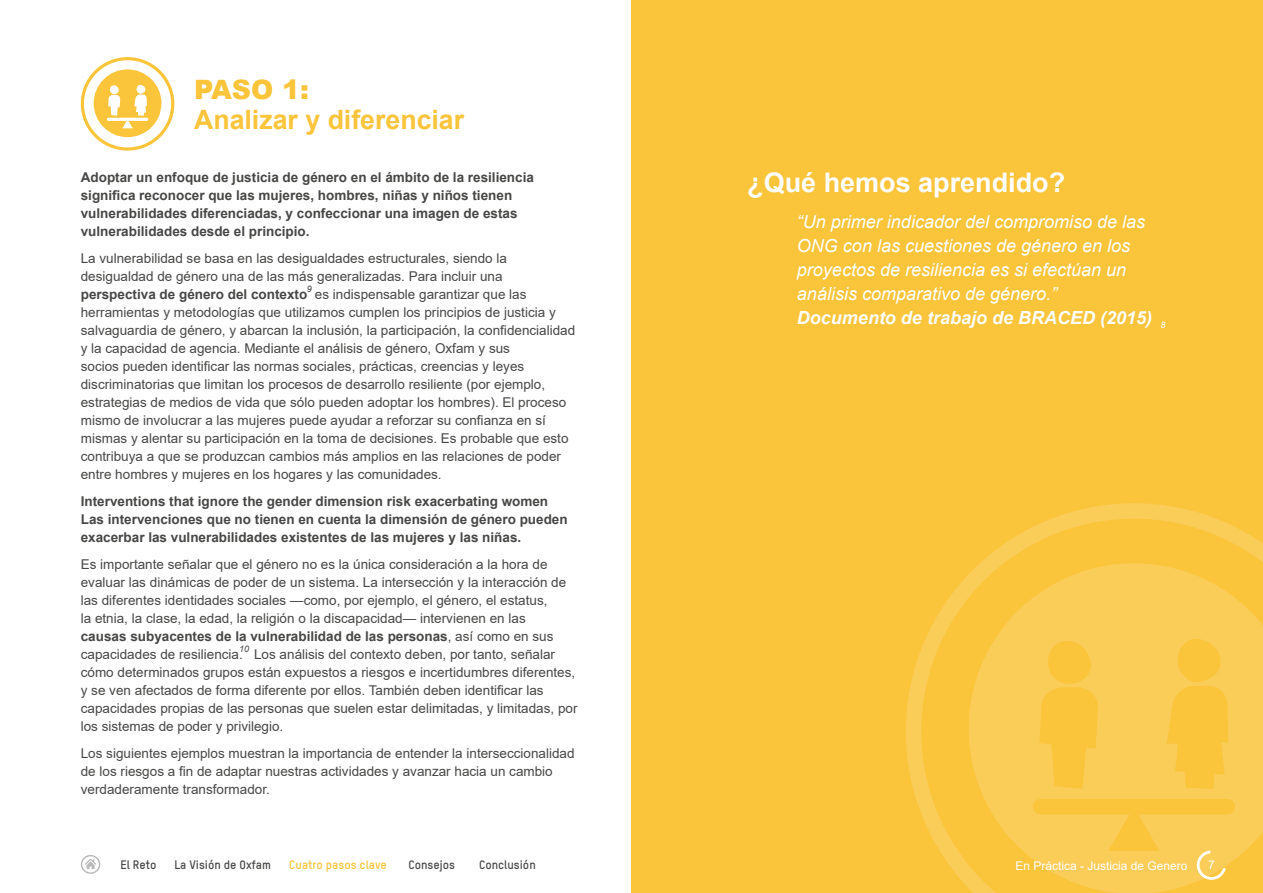
<style>
.page{position:relative;width:1263px;height:893px;background:#fff}
.page>*{position:absolute;margin:0;border:0;box-sizing:border-box;transform-origin:0 0}
.t1{font:700 27px "Arial";color:#fff}
.t2{font:700 26.7px "Arial";color:#fac43b}
.t3{font:900 26.7px "Arial";color:#fac43b}
.Estilo_de_párrafo_1{font:italic 18px/24px "Arial";color:#fff}
.Estilo_de_párrafo_1-2{font:italic 700 18px "Arial";color:#fff}
.Estilo_de_párrafo_1-3{font:13.5px/18px "Arial";color:#474746}
.Estilo_de_párrafo_1-4{font:700 13.5px/18px "Arial";color:#474746}
.t4{font:700 12px "Oxfam TSTARPRO";color:#474746}
.t5{font:12px "Arial";color:#fff}
.t6{font:700 12px "Oxfam TSTARPRO";color:#fac43b}
.Estilo_de_párrafo_1-5{font:italic 9px "Arial";color:#474746}
.Estilo_de_párrafo_1-6{font:italic 9px "Arial";color:#fff}
.s1{font-weight:700}
</style>
<div class="page">
<div style="left:631px;top:0;width:632px;height:893px;background:#fac43b"></div>
<svg style="left:81px;top:57px;width:93px;height:94px"></svg>
<svg style="left:906px;top:503px;width:357px;height:385px"></svg>
<svg style="left:969px;top:563px;width:294px;height:330px;fill:#facc58"></svg>
<svg style="left:1197px;top:850px;width:29px;height:30px"></svg>
<svg style="left:81px;top:855px;width:19px;height:19px"></svg>
<p class="t3" style="left:194px;top:70px;width:116px">PASO 1:</p>
<p class="t2" style="left:194px;top:100px;width:272px">Analizar y diferenciar</p>
<p class="Estilo_de_párrafo_1-4" style="left:81px;top:168px;width:455px">Adoptar un enfoque de justicia de género en el ámbito de la resiliencia significa reconocer que las mujeres, hombres, niñas y niños tienen vulnerabilidades diferenciadas, y confeccionar una imagen de estas vulnerabilidades desde el principio.</p>
<p class="Estilo_de_párrafo_1-3" style="left:81px;top:249px;width:496px">La vulnerabilidad se basa en las desigualdades estructurales, siendo la desigualdad de género una de las más generalizadas. Para incluir una <span class="s1">perspectiva de género del contexto</span> es indispensable garantizar que las herramientas y metodologías que utilizamos cumplen los principios de justicia y salvaguardia de género, y abarcan la inclusión, la participación, la confidencialidad y la capacidad de agencia. Mediante el análisis de género, Oxfam y sus<br>socios pueden identificar las normas sociales, prácticas, creencias y leyes discriminatorias que limitan los procesos de desarrollo resiliente (por ejemplo, estrategias de medios de vida que sólo pueden adoptar los hombres). El proceso mismo de involucrar a las mujeres puede ayudar a reforzar su confianza en sí mismas y alentar su participación en la toma de decisiones. Es probable que esto contribuya a que se produzcan cambios más amplios en las relaciones de poder entre hombres y mujeres en los hogares y las comunidades.</p>
<p class="Estilo_de_párrafo_1-4" style="left:81px;top:492px;width:488px">Interventions that ignore the gender dimension risk exacerbating women<br>Las intervenciones que no tienen en cuenta la dimensión de género pueden exacerbar las vulnerabilidades existentes de las mujeres y las niñas.</p>
<p class="Estilo_de_párrafo_1-3" style="left:81px;top:555px;width:498px">Es importante señalar que el género no es la única consideración a la hora de evaluar las dinámicas de poder de un sistema. La intersección y la interacción de las diferentes identidades sociales —como, por ejemplo, el género, el estatus,<br>la etnia, la clase, la edad, la religión o la discapacidad— intervienen en las<br><span class="s1">causas subyacentes de la vulnerabilidad de las personas</span>, así como en sus capacidades de resiliencia. Los análisis del contexto deben, por tanto, señalar cómo determinados grupos están expuestos a riesgos e incertidumbres diferentes, y se ven afectados de forma diferente por ellos. También deben identificar las capacidades propias de las personas que suelen estar delimitadas, y limitadas, por los sistemas de poder y privilegio.</p>
<p class="Estilo_de_párrafo_1-3" style="left:81px;top:744px;width:495px">Los siguientes ejemplos muestran la importancia de entender la interseccionalidad de los riesgos a fin de adaptar nuestras actividades y avanzar hacia un cambio verdaderamente transformador.</p>
<p class="Estilo_de_párrafo_1-5" style="left:307px;top:283px;width:7px">9</p>
<p class="Estilo_de_párrafo_1-5" style="left:239px;top:643px;width:12px">10</p>
<p class="t1" style="left:747px;top:163px;width:320px">¿Qué hemos aprendido?</p>
<p class="Estilo_de_párrafo_1" style="left:797px;top:210px;width:350px">“Un primer indicador del compromiso de las ONG con las cuestiones de género en los proyectos de resiliencia es si efectúan un análisis comparativo de género.”</p>
<p class="Estilo_de_párrafo_1-2" style="left:797px;top:306px;width:357px">Documento de trabajo de BRACED (2015)</p>
<p class="Estilo_de_párrafo_1-6" style="left:1160px;top:319px;width:7px">8</p>
<p class="t4" style="left:121px;top:855px;width:38px">El Reto</p>
<p class="t4" style="left:174px;top:855px;width:98px">La Visión de Oxfam</p>
<p class="t6" style="left:289px;top:855px;width:99px">Cuatro pasos clave</p>
<p class="t4" style="left:408px;top:855px;width:48px">Consejos</p>
<p class="t4" style="left:479px;top:855px;width:58px">Conclusión</p>
<p class="t5" style="left:1015px;top:858px;width:174px">En Práctica - Justicia de Genero</p>
<p class="t5" style="left:1208px;top:857px;width:8px">7</p>
</div>
